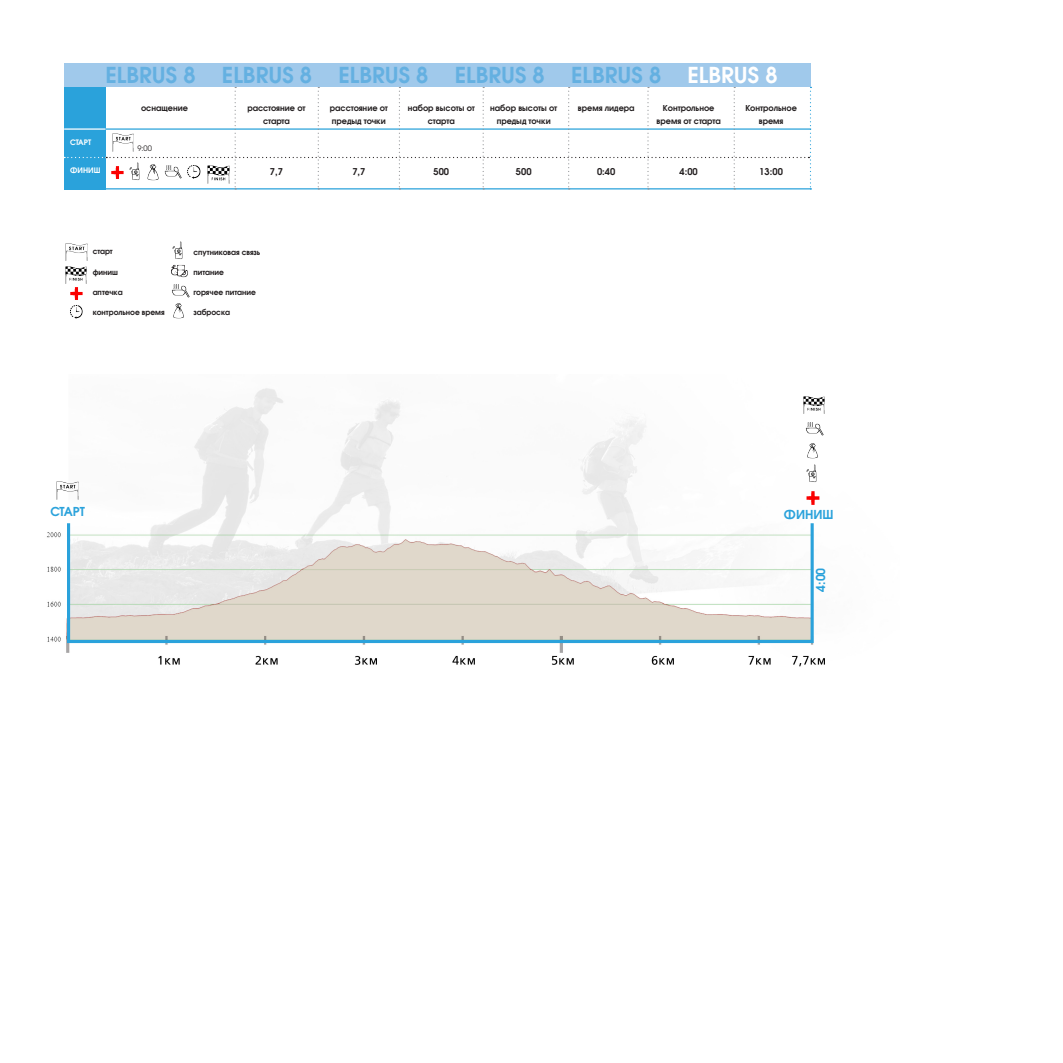
<style>
.page{position:relative;width:1063px;height:1063px;background:#fff}
.page>*{position:absolute;margin:0;border:0;box-sizing:border-box;transform-origin:0 0}
.t1{font:700 21.88px "AG Avalanche C";color:#64b0e1}
.t2{font:700 21.88px "AG Avalanche C";color:#fff}
.t3{font:700 12.31px "AG Avalanche C";color:#2aa2db}
.t4{font:700 9.38px "AG Avalanche C";color:#231f20}
.t5{font:700 8.12px/12.8px "AG Avalanche C";color:#231f20;text-align:center}
.t6{font:700 8.12px/12.8px "AG Avalanche C";letter-spacing:-.02em;color:#231f20;text-align:center}
.t7{font:700 7.5px "AG Avalanche C";color:#231f20}
.t8{font:700 7.5px "AG Avalanche C";color:#fff}
.t9{font:7.5px "AG Avalanche C";color:#231f20}
</style>
<div class="page">
<img style="left:47px;top:388px;width:778px;height:279px">
<img style="left:70px;top:305px;width:13px;height:14px">
<img style="left:65px;top:243px;width:23px;height:18px">
<img style="left:65px;top:266px;width:22px;height:18px">
<img style="left:70px;top:287px;width:13px;height:13px">
<img style="left:172px;top:241px;width:11px;height:18px">
<img style="left:172px;top:284px;width:18px;height:14px">
<img style="left:173px;top:303px;width:11px;height:16px">
<img style="left:171px;top:264px;width:17px;height:14px">
<img style="left:55px;top:481px;width:24px;height:20px">
<img style="left:804px;top:420px;width:20px;height:18px">
<img style="left:803px;top:442px;width:20px;height:17px">
<img style="left:802px;top:396px;width:23px;height:20px">
<img style="left:801px;top:463px;width:24px;height:21px">
<img style="left:804px;top:491px;width:18px;height:15px">
<svg style="left:64px;top:87px;width:747px;height:103px"></svg>
<div style="left:64px;top:63px;width:747px;height:24px;background:#a0c9eb"></div>
<div style="left:67px;top:522px;width:747px;height:121px;border:3px solid #2aa2db"></div>
<p class="t1" style="left:106px;top:61px;width:92px">ELBRUS 8</p>
<p class="t1" style="left:222px;top:61px;width:92px">ELBRUS 8</p>
<p class="t1" style="left:338px;top:61px;width:92px">ELBRUS 8</p>
<p class="t1" style="left:455px;top:61px;width:92px">ELBRUS 8</p>
<p class="t1" style="left:571px;top:61px;width:92px">ELBRUS 8</p>
<p class="t2" style="left:688px;top:61px;width:92px">ELBRUS 8</p>
<p class="t8" style="left:70px;top:137px;width:22px">СТАРТ</p>
<p class="t8" style="left:70px;top:166px;width:32px">ФИНИШ</p>
<p class="t5" style="left:141px;top:101px;width:48px">оснащение</p>
<p class="t9" style="left:137px;top:144px;width:16px">9:00</p>
<p class="t6" style="left:247px;top:101px;width:60px">расстояние от старта</p>
<p class="t4" style="left:270px;top:165px;width:15px">7,7</p>
<p class="t5" style="left:330px;top:101px;width:60px;text-align:left">расстояние от предыд точки</p>
<p class="t4" style="left:352px;top:165px;width:15px">7,7</p>
<p class="t5" style="left:408px;top:101px;width:69px">набор высоты от старта</p>
<p class="t5" style="left:490px;top:101px;width:69px">набор высоты от предыд точки</p>
<p class="t4" style="left:433px;top:165px;width:17px">500</p>
<p class="t4" style="left:516px;top:165px;width:17px">500</p>
<p class="t5" style="left:578px;top:101px;width:58px">время лидера</p>
<p class="t4" style="left:597px;top:165px;width:20px">0:40</p>
<p class="t5" style="left:657px;top:101px;width:66px">Контрольное время от старта</p>
<p class="t4" style="left:680px;top:165px;width:20px">4:00</p>
<p class="t5" style="left:745px;top:101px;width:53px">Контрольное время</p>
<p class="t4" style="left:759px;top:165px;width:25px">13:00</p>
<p class="t7" style="left:93px;top:247px;width:21px">старт</p>
<p class="t7" style="left:93px;top:267px;width:27px">финиш</p>
<p class="t7" style="left:93px;top:287px;width:32px">аптечка</p>
<p class="t7" style="left:93px;top:307px;width:74px">контрольное время</p>
<p class="t7" style="left:193px;top:247px;width:68px">спутниковая связь</p>
<p class="t7" style="left:193px;top:267px;width:32px">питание</p>
<p class="t7" style="left:193px;top:287px;width:64px">горячее питание</p>
<p class="t7" style="left:193px;top:308px;width:38px">заброска</p>
<p class="t3" style="left:51px;top:504px;width:36px">СТАРТ</p>
<p class="t3" style="left:784px;top:506px;width:51px">ФИНИШ</p>
<p class="t3" style="left:812px;top:592px;width:26px;rotate:-90deg">4:00</p>
</div>
